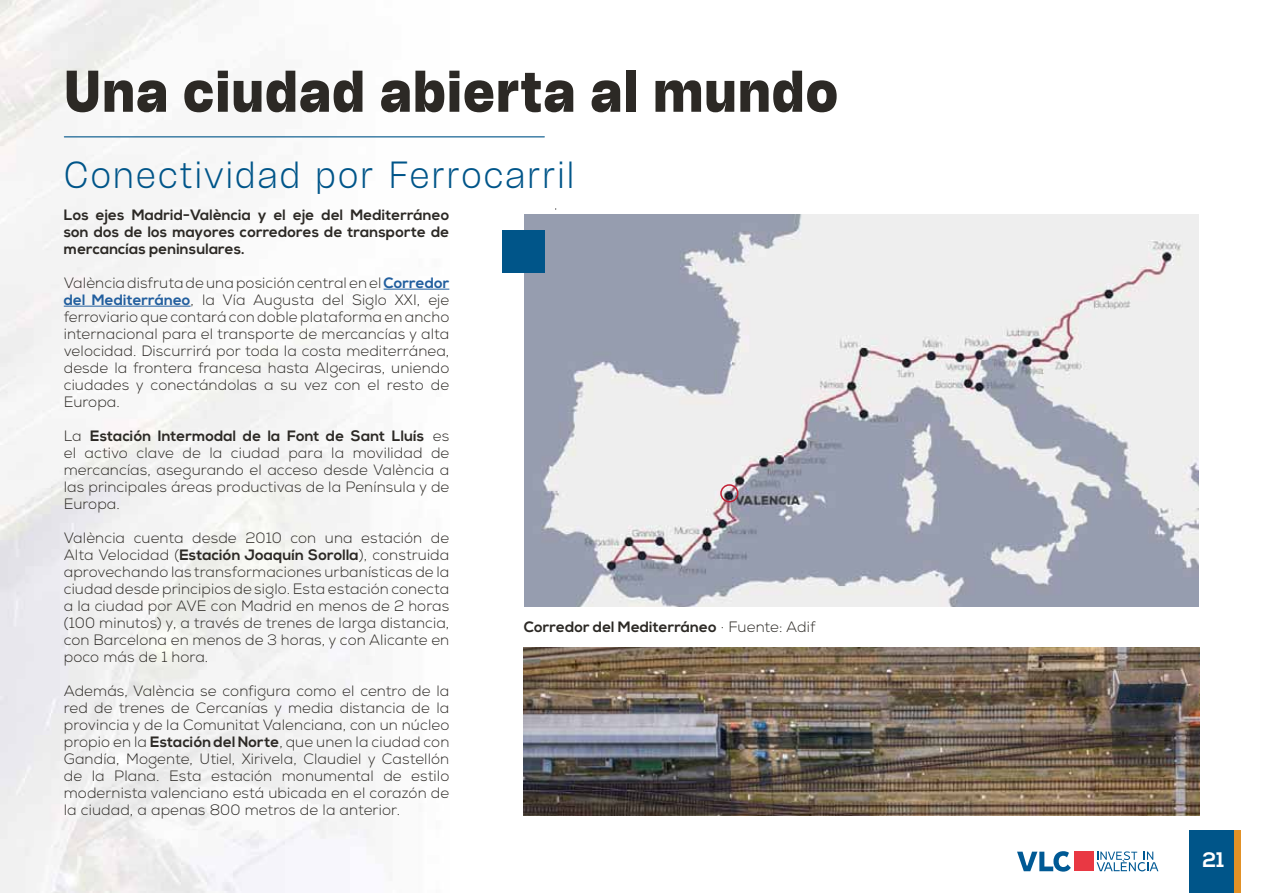
<style>
.page{position:relative;width:1263px;height:893px;background:#fff}
.page>*{position:absolute;margin:0;border:0;box-sizing:border-box;transform-origin:0 0}
.t1{font:700 51px "Herokid";letter-spacing:.015em;color:#2c2925}
.t2{font:300 33px "Herokid";letter-spacing:.07em;color:#005589}
.t3{font:700 21px "Nexa";color:#fff}
.t4{font:300 15px/17px "Nexa";letter-spacing:.005em;color:#2c2925;text-align:justify}
.t5{font:700 15px/17px "Nexa";letter-spacing:.005em;color:#2c2925;text-align:justify}
.s1{font-weight:700;color:#215e9e}
.s2{font-weight:700}
.s3{font-weight:300}
</style>
<div class="page">
<img style="left:525px;top:214px;width:674px;height:392px">
<div style="left:720px;top:484px;width:18px;height:18px;border:1px solid #c22034;border-radius:50%"></div>
<div style="left:503px;top:230px;width:42px;height:43px;background:#005589"></div>
<img style="left:524px;top:647px;width:675px;height:168px">
<hr style="left:64px;top:136px;width:480px;height:1px;background:#005589">
<div style="left:1074px;top:852px;width:20px;height:19px;background:#e93843"></div>
<svg style="left:1017px;top:851px;width:54px;height:21px"></svg>
<svg style="left:1096px;top:851px;width:62px;height:20px"></svg>
<div style="left:1196px;top:830px;width:45px;height:63px;background:#e29126"></div>
<div style="left:1189px;top:830px;width:45px;height:63px;background:#005589"></div>
<hr style="left:384px;top:289px;width:65px;height:1px;background:#215e9e">
<hr style="left:64px;top:306px;width:127px;height:1px;background:#215e9e">
<h1 class="t1" style="left:64px;top:69px;width:776px">Una ciudad abierta al mundo</h1>
<h2 class="t2" style="left:64px;top:160px;width:512px">Conectividad por Ferrocarril</h2>
<p class="t5" style="left:64px;top:208px;width:387px">Los ejes Madrid-València y el eje del Mediterráneo son dos de los mayores corredores de transporte de mercancías peninsulares.</p>
<p class="t4" style="left:64px;top:276px;width:387px">València disfruta de una posición central en el <span class="s1">Corredor del Mediterráneo</span>, la Vía Augusta del Siglo XXI, eje ferroviario que contará con doble plataforma en ancho internacional para el transporte de mercancías y alta velocidad. Discurrirá por toda la costa mediterránea, desde la frontera francesa hasta Algeciras, uniendo ciudades y conectándolas a su vez con el resto de Europa.</p>
<p class="t4" style="left:64px;top:430px;width:387px">La <span class="s2">Estación Intermodal de la Font de Sant Lluís</span> es el activo clave de la ciudad para la movilidad de mercancías, asegurando el acceso desde València a las principales áreas productivas de la Península y de Europa.</p>
<p class="t4" style="left:64px;top:532px;width:387px">València cuenta desde 2010 con una estación de Alta Velocidad (<span class="s2">Estación Joaquín Sorolla</span>), construida aprovechando las transformaciones urbanísticas de la ciudad desde principios de siglo. Esta estación conecta a la ciudad por AVE con Madrid en menos de 2 horas (100 minutos) y, a través de trenes de larga distancia, con Barcelona en menos de 3 horas, y con Alicante en poco más de 1 hora.</p>
<p class="t4" style="left:64px;top:685px;width:387px">Además, València se configura como el centro de la red de trenes de Cercanías y media distancia de la provincia y de la Comunitat Valenciana, con un núcleo propio en la <span class="s2">Estación del Norte</span>, que unen la ciudad con Gandía, Mogente, Utiel, Xirivela, Claudiel y Castellón de la Plana. Esta estación monumental de estilo modernista valenciano está ubicada en el corazón de la ciudad, a apenas 800 metros de la anterior.</p>
<p class="t5" style="left:524px;top:621px;width:293px">Corredor del Mediterráneo <span class="s3">· Fuente: Adif</span></p>
<h3 class="t3" style="left:1202px;top:852px;width:23px">21</h3>
</div>
